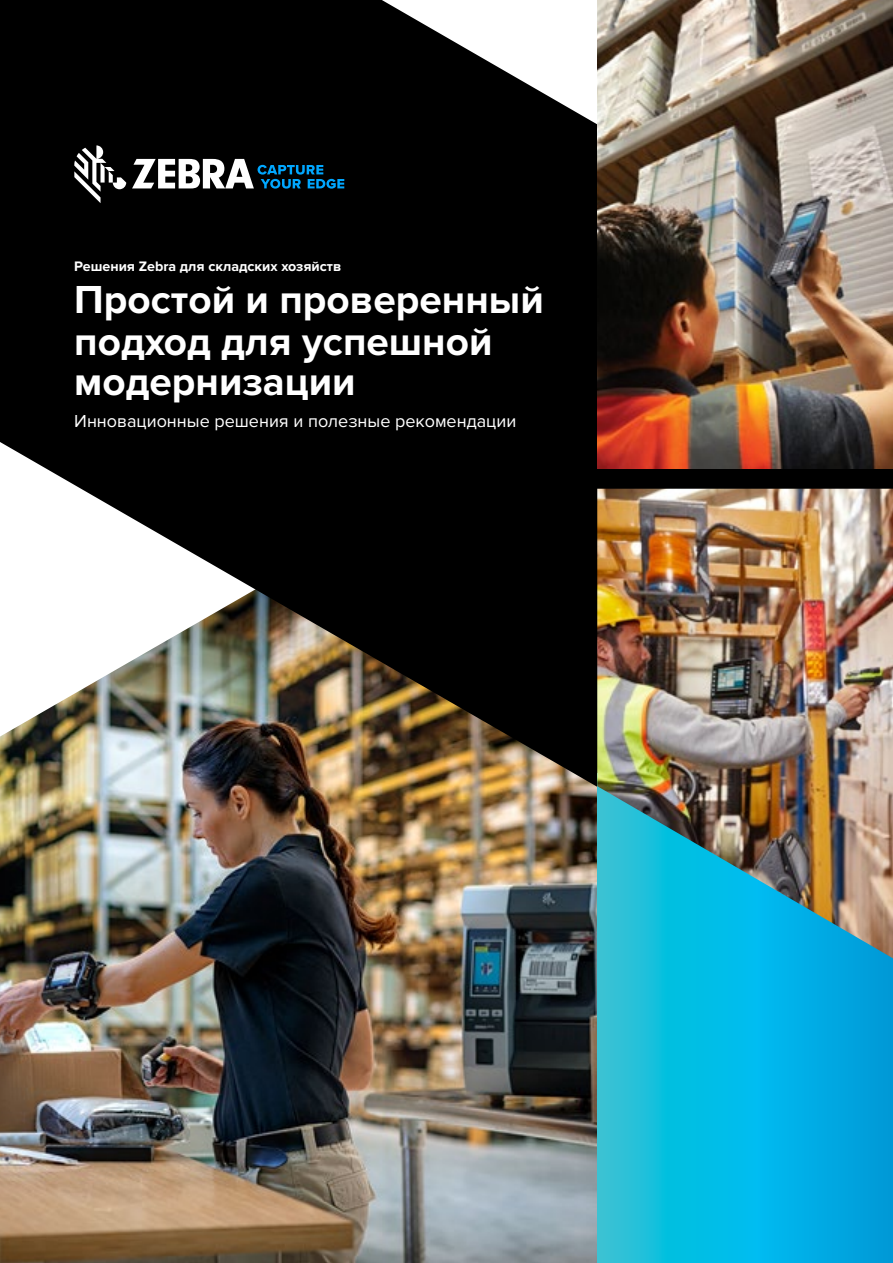
<style>
.page{position:relative;width:893px;height:1263px;background:#fff}
.page>*{position:absolute;margin:0;border:0;box-sizing:border-box;transform-origin:0 0}
.t1{font:700 40.5px/41.2px "Proxima Nova";color:#fff}
.t2{font:18px "Proxima Nova";color:#fff}
.t3{font:700 14.25px "Proxima Nova";color:#fff}
</style>
<div class="page">
<img style="left:0;top:957px;width:597px;height:306px">
<img style="left:0;top:0;width:893px;height:957px">
<img style="left:597px;top:0;width:296px;height:468px">
<svg style="left:597px;top:958px;width:296px;height:305px;background:#09b5e1"></svg>
<img style="left:597px;top:489px;width:296px;height:469px">
<svg style="left:74px;top:145px;width:52px;height:58px"></svg>
<svg style="left:132px;top:159px;width:212px;height:30px"></svg>
<p class="t3" style="left:74px;top:258px;width:269px">Решения Zebra для складских хозяйств</p>
<p class="t1" style="left:74px;top:280px;width:471px">Простой и проверенный подход для успешной модернизации</p>
<p class="t2" style="left:74px;top:410px;width:443px">Инновационные решения и полезные рекомендации</p>
</div>
